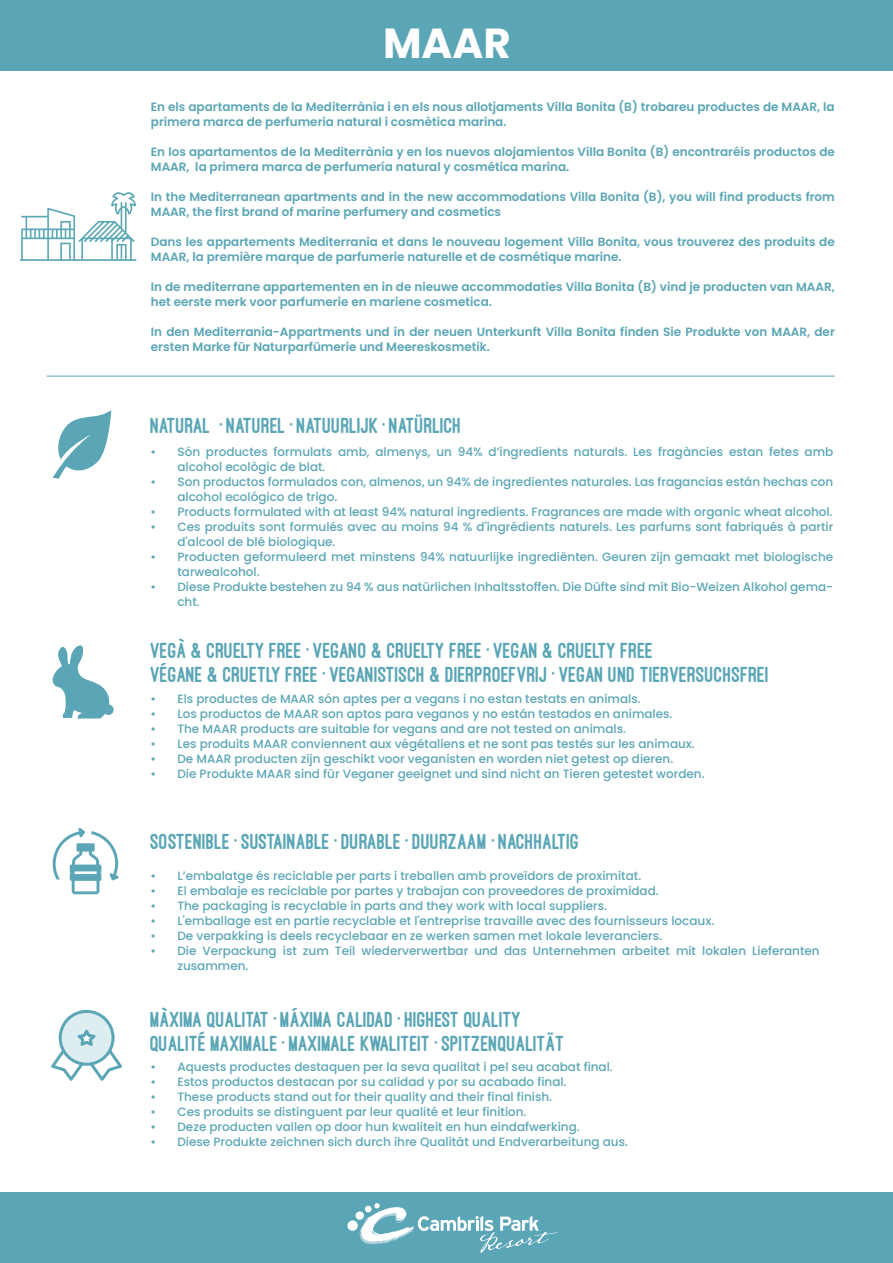
<style>
.page{position:relative;width:893px;height:1263px;background:#fff}
.page>*{position:absolute;margin:0;border:0;box-sizing:border-box;transform-origin:0 0}
.t1{font:700 42px "Poppins";color:#fff}
.t2{font:800 22.5px/24px "Ostrich Sans";color:#5aa6b6}
.t3{font:500 12px/15px "Poppins";color:#5aa6b6}
.t4{font:600 12px/15px "Poppins";color:#5aa6b6}
</style>
<div class="page">
<div style="left:0;top:1px;width:893px;height:70px;background:#5aa6b6"></div>
<div style="left:0;top:1193px;width:893px;height:70px;background:#5aa6b6"></div>
<div style="left:347px;top:1220px;width:11px;height:11px;background:#fff;border-radius:50%"></div>
<div style="left:356px;top:1211px;width:8px;height:9px;background:#fff;border-radius:50%"></div>
<svg style="left:359px;top:1203px;width:199px;height:50px"></svg>
<svg style="left:20px;top:192px;width:116px;height:69px"></svg>
<svg style="left:53px;top:410px;width:58px;height:69px"></svg>
<svg style="left:52px;top:828px;width:67px;height:66px"></svg>
<svg style="left:52px;top:645px;width:62px;height:73px"></svg>
<svg style="left:51px;top:1009px;width:71px;height:72px"></svg>
<hr style="left:47px;top:376px;width:788px;height:1px;background:#5aa6b6">
<h1 class="t1" style="left:383px;top:19px;width:129px">MAAR</h1>
<p class="t4" style="left:151px;top:100px;width:685px">En els apartaments de la Mediterrània i en els nous allotjaments Villa Bonita (B) trobareu productes de MAAR, la primera marca de perfumeria natural i cosmètica marina.</p>
<p class="t4" style="left:151px;top:145px;width:685px">En los apartamentos de la Mediterrània y en los nuevos alojamientos Villa Bonita (B) encontraréis productos de<br>MAAR, la primera marca de perfumería natural y cosmética marina.</p>
<p class="t4" style="left:151px;top:190px;width:685px">In the Mediterranean apartments and in the new accommodations Villa Bonita (B), you will find products from<br>MAAR, the first brand of marine perfumery and cosmetics</p>
<p class="t4" style="left:151px;top:235px;width:685px">Dans les appartements Mediterrania et dans le nouveau logement Villa Bonita, vous trouverez des produits de<br>MAAR, la première marque de parfumerie naturelle et de cosmétique marine.</p>
<p class="t4" style="left:151px;top:280px;width:685px">In de mediterrane appartementen en in de nieuwe accommodaties Villa Bonita (B) vind je producten van MAAR, het eerste merk voor parfumerie en mariene cosmetica.</p>
<p class="t4" style="left:151px;top:325px;width:685px">In den Mediterrania-Appartments und in der neuen Unterkunft Villa Bonita finden Sie Produkte von MAAR, der ersten Marke für Naturparfümerie und Meereskosmetik.</p>
<h2 class="t2" style="left:150px;top:414px;width:313px">NATURAL · NATUREL · NATUURLIJK · NATÜRLICH</h2>
<p class="t3" style="left:177px;top:445px;width:657px;text-indent:-27px">• Són productes formulats amb, almenys, un 94% d’ingredients naturals. Les fragàncies estan fetes amb alcohol ecològic de blat.</p>
<p class="t3" style="left:177px;top:475px;width:657px;text-indent:-27px">• Son productos formulados con, almenos, un 94% de ingredientes naturales. Las fragancias están hechas con alcohol ecológico de trigo.</p>
<p class="t3" style="left:150px;top:505px;width:684px">• Products formulated with at least 94% natural ingredients. Fragrances are made with organic wheat alcohol.</p>
<p class="t3" style="left:177px;top:520px;width:657px;text-indent:-27px">• Ces produits sont formulés avec au moins 94 % d'ingrédients naturels. Les parfums sont fabriqués à partir d'alcool de blé biologique.</p>
<p class="t3" style="left:177px;top:550px;width:657px;text-indent:-27px">• Producten geformuleerd met minstens 94% natuurlijke ingrediënten. Geuren zijn gemaakt met biologische tarwealcohol.</p>
<p class="t3" style="left:177px;top:580px;width:657px;text-indent:-27px">• Diese Produkte bestehen zu 94 % aus natürlichen Inhaltsstoffen. Die Düfte sind mit Bio-Weizen Alkohol gema&shy;cht.</p>
<h2 class="t2" style="left:150px;top:638px;width:620px">VEGÀ &amp; CRUELTY FREE · VEGANO &amp; CRUELTY FREE · VEGAN &amp; CRUELTY FREE<br>VÉGANE &amp; CRUETLY FREE · VEGANISTISCH &amp; DIERPROEFVRIJ · VEGAN UND TIERVERSUCHSFREI</h2>
<p class="t3" style="left:150px;top:691px;width:492px">• Els productes de MAAR són aptes per a vegans i no estan testats en animals.</p>
<p class="t3" style="left:150px;top:706px;width:524px">• Los productos de MAAR son aptos para veganos y no están testados en animales.</p>
<p class="t3" style="left:150px;top:721px;width:477px">• The MAAR products are suitable for vegans and are not tested on animals.</p>
<p class="t3" style="left:150px;top:736px;width:546px">• Les produits MAAR conviennent aux végétaliens et ne sont pas testés sur les animaux.</p>
<p class="t3" style="left:150px;top:751px;width:524px">• De MAAR producten zijn geschikt voor veganisten en worden niet getest op dieren.</p>
<p class="t3" style="left:150px;top:766px;width:556px">• Die Produkte MAAR sind für Veganer geeignet und sind nicht an Tieren getestet worden.</p>
<h2 class="t2" style="left:150px;top:830px;width:430px">SOSTENIBLE · SUSTAINABLE · DURABLE · DUURZAAM · NACHHALTIG</h2>
<p class="t3" style="left:150px;top:868px;width:492px">• L’embalatge és reciclable per parts i treballen amb proveïdors de proximitat.</p>
<p class="t3" style="left:150px;top:883px;width:510px">• El embalaje es reciclable por partes y trabajan con proveedores de proximidad.</p>
<p class="t3" style="left:150px;top:898px;width:458px">• The packaging is recyclable in parts and they work with local suppliers.</p>
<p class="t3" style="left:150px;top:913px;width:565px">• L'emballage est en partie recyclable et l'entreprise travaille avec des fournisseurs locaux.</p>
<p class="t3" style="left:150px;top:928px;width:513px">• De verpakking is deels recyclebaar en ze werken samen met lokale leveranciers.</p>
<p class="t3" style="left:177px;top:943px;width:644px;text-indent:-27px">• Die Verpackung ist zum Teil wiederverwertbar und das Unternehmen arbeitet mit lokalen Lieferanten zusammen.</p>
<h2 class="t2" style="left:150px;top:1008px;width:416px">MÀXIMA QUALITAT · MÁXIMA CALIDAD · HIGHEST QUALITY<br>QUALITÉ MAXIMALE · MAXIMALE KWALITEIT · SPITZENQUALITÄT</h2>
<p class="t3" style="left:150px;top:1060px;width:464px">• Aquests productes destaquen per la seva qualitat i pel seu acabat final.</p>
<p class="t3" style="left:150px;top:1075px;width:418px">• Estos productos destacan por su calidad y por su acabado final.</p>
<p class="t3" style="left:150px;top:1090px;width:403px">• These products stand out for their quality and their final finish.</p>
<p class="t3" style="left:150px;top:1105px;width:378px">• Ces produits se distinguent par leur qualité et leur finition.</p>
<p class="t3" style="left:150px;top:1120px;width:431px">• Deze producten vallen op door hun kwaliteit en hun eindafwerking.</p>
<p class="t3" style="left:150px;top:1135px;width:479px">• Diese Produkte zeichnen sich durch ihre Qualität und Endverarbeitung aus.</p>
</div>
